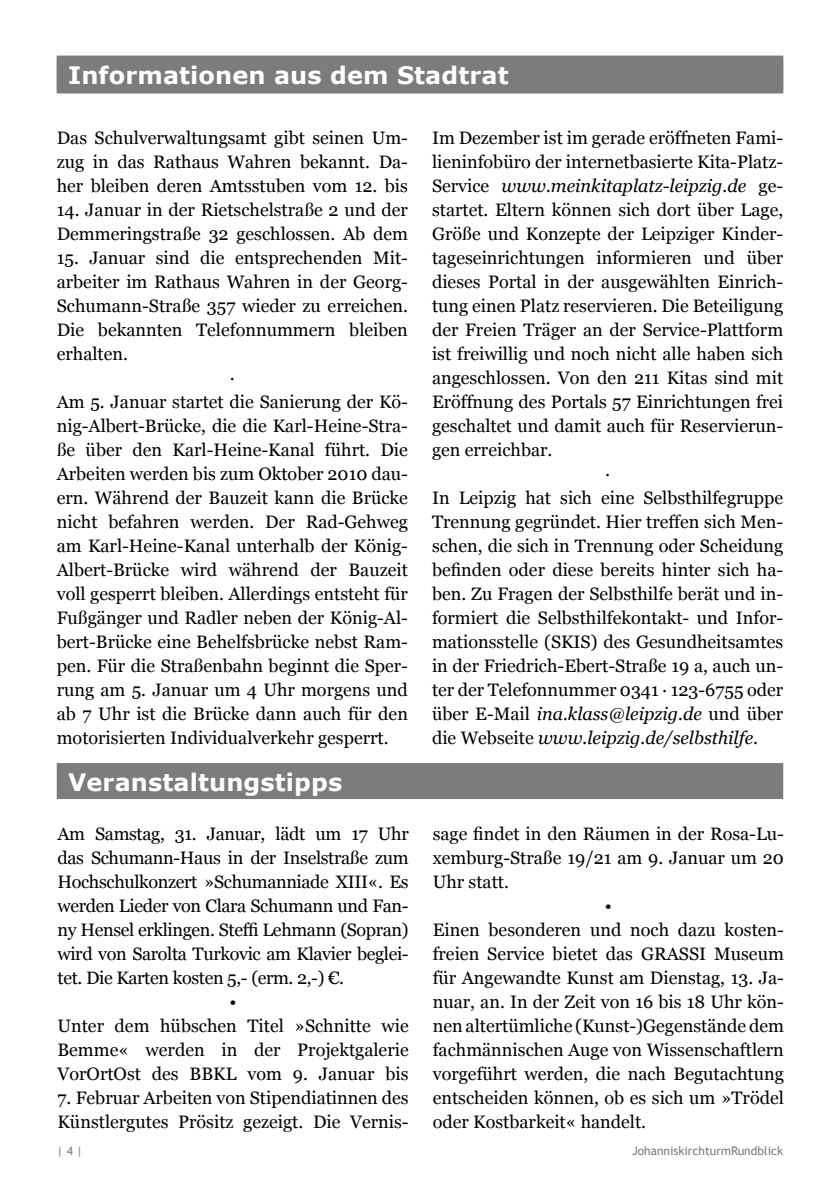
<style>
.page{position:relative;width:840px;height:1191px;background:#fff}
.page>*{position:absolute;margin:0;border:0;box-sizing:border-box;transform-origin:0 0}
.t1{font:700 24px "Verdana";letter-spacing:.005em;color:#fff}
.t2{font:18px/24px "Georgia";color:#000}
.t3{font:18px "Georgia";letter-spacing:-.02em;color:#000}
.t4{font:italic 18px "Georgia";color:#000}
.t5{font:12px "Trebuchet MS";color:#7c7c7c}
.s1{font-style:normal}
</style>
<div class="page">
<div style="left:57px;top:57px;width:725px;height:36px;background:#7c7c7c"></div>
<div style="left:57px;top:56px;width:725px;height:36px;background:#7c7c7c"></div>
<div style="left:57px;top:763px;width:725px;height:36px;background:#7c7c7c"></div>
<h1 class="t1" style="left:68px;top:60px;width:442px">Informationen aus dem Stadtrat</h1>
<h1 class="t1" style="left:68px;top:61px;width:91px">Rubrik</h1>
<p class="t2" style="left:57px;top:126px;width:352px;text-align:justify">Das Schulverwaltungsamt gibt seinen Um&shy;zug in das Rathaus Wahren bekannt. Da&shy;her bleiben deren Amtsstuben vom 12. bis</p>
<p class="t2" style="left:57px;top:198px;width:352px">14. Januar in der Rietschelstraße 2 und der<br>Demmeringstraße 32 geschlossen. Ab dem</p>
<p class="t2" style="left:57px;top:246px;width:352px">15. Januar sind die entsprechenden Mit-</p>
<p class="t2" style="left:57px;top:270px;width:352px">arbeiter im Rathaus Wahren in der Georg-</p>
<p class="t2" style="left:57px;top:294px;width:352px">Schumann-Straße 357 wieder zu erreichen.</p>
<p class="t2" style="left:57px;top:318px;width:352px">Die bekannten Telefonnummern bleiben</p>
<p class="t2" style="left:57px;top:342px;width:73px">erhalten.</p>
<p class="t2" style="left:230px;top:366px;width:7px">∙</p>
<p class="t2" style="left:57px;top:390px;width:352px">Am 5. Januar startet die Sanierung der Kö-</p>
<p class="t2" style="left:57px;top:414px;width:352px">nig-Albert-Brücke, die die Karl-Heine-Stra-</p>
<p class="t2" style="left:57px;top:438px;width:352px">ße über den Karl-Heine-Kanal führt. Die</p>
<p class="t2" style="left:57px;top:462px;width:352px">Arbeiten werden bis zum Oktober 2010 dau-</p>
<p class="t2" style="left:57px;top:486px;width:352px">ern. Während der Bauzeit kann die Brücke</p>
<p class="t2" style="left:57px;top:510px;width:352px">nicht befahren werden. Der Rad-Gehweg</p>
<p class="t2" style="left:57px;top:534px;width:352px">am Karl-Heine-Kanal unterhalb der König-</p>
<p class="t2" style="left:57px;top:558px;width:352px">Albert-Brücke wird während der Bauzeit</p>
<p class="t2" style="left:57px;top:582px;width:352px">voll gesperrt bleiben. Allerdings entsteht für</p>
<p class="t2" style="left:57px;top:606px;width:352px">Fußgänger und Radler neben der König-Al-</p>
<p class="t2" style="left:57px;top:630px;width:352px">bert-Brücke eine Behelfsbrücke nebst Ram-</p>
<p class="t2" style="left:57px;top:654px;width:352px">pen. Für die Straßenbahn beginnt die Sper-</p>
<p class="t2" style="left:57px;top:678px;width:352px">rung am 5. Januar um 4 Uhr morgens und</p>
<p class="t2" style="left:57px;top:702px;width:352px">ab 7 Uhr ist die Brücke dann auch für den</p>
<p class="t2" style="left:57px;top:726px;width:333px">motorisierten Individualverkehr gesperrt.</p>
<h1 class="t1" style="left:68px;top:767px;width:275px">Veranstaltungstipps</h1>
<p class="t3" style="left:57px;top:824px;width:352px">Am Samstag, 31. Januar, lädt um 17 Uhr</p>
<p class="t3" style="left:57px;top:848px;width:352px">das Schumann-Haus in der Inselstraße zum</p>
<p class="t3" style="left:57px;top:872px;width:352px">Hochschulkonzert »Schumanniade XIII«. Es</p>
<p class="t3" style="left:57px;top:896px;width:352px">werden Lieder von Clara Schumann und Fan-</p>
<p class="t3" style="left:57px;top:920px;width:352px">ny Hensel erklingen. Steffi Lehmann (Sopran)</p>
<p class="t3" style="left:57px;top:944px;width:352px">wird von Sarolta Turkovic am Klavier beglei-</p>
<p class="t3" style="left:57px;top:968px;width:288px">tet. Die Karten kosten 5,- (erm. 2,-) €.</p>
<p class="t2" style="left:229px;top:990px;width:9px">•</p>
<p class="t2" style="left:57px;top:1014px;width:352px">Unter dem hübschen Titel »Schnitte wie</p>
<p class="t2" style="left:57px;top:1038px;width:352px">Bemme« werden in der Projektgalerie</p>
<p class="t2" style="left:57px;top:1062px;width:352px">VorOrtOst des BBKL vom 9. Januar bis</p>
<p class="t2" style="left:57px;top:1086px;width:352px">7. Februar Arbeiten von Stipendiatinnen des<br>Künstlergutes Prösitz gezeigt. Die Vernis-</p>
<p class="t2" style="left:432px;top:126px;width:352px">Im Dezember ist im gerade eröffneten Fami-</p>
<p class="t2" style="left:432px;top:150px;width:352px">lieninfobüro der internetbasierte Kita-Platz-</p>
<p class="t4" style="left:432px;top:176px;width:352px"><span class="s1">Service</span> www.meinkitaplatz-leipzig.de <span class="s1">ge-</span></p>
<p class="t2" style="left:432px;top:198px;width:352px">startet. Eltern können sich dort über Lage,</p>
<p class="t2" style="left:432px;top:222px;width:352px">Größe und Konzepte der Leipziger Kinder-</p>
<p class="t2" style="left:432px;top:246px;width:352px">tageseinrichtungen informieren und über</p>
<p class="t2" style="left:432px;top:270px;width:352px">dieses Portal in der ausgewählten Einrich-</p>
<p class="t2" style="left:432px;top:294px;width:352px">tung einen Platz reservieren. Die Beteiligung</p>
<p class="t2" style="left:432px;top:318px;width:352px">der Freien Träger an der Service-Plattform</p>
<p class="t2" style="left:432px;top:342px;width:352px">ist freiwillig und noch nicht alle haben sich</p>
<p class="t2" style="left:432px;top:366px;width:352px">angeschlossen. Von den 211 Kitas sind mit</p>
<p class="t2" style="left:432px;top:390px;width:352px">Eröffnung des Portals 57 Einrichtungen frei</p>
<p class="t2" style="left:432px;top:414px;width:352px">geschaltet und damit auch für Reservierun-</p>
<p class="t2" style="left:432px;top:438px;width:122px">gen erreichbar.</p>
<p class="t2" style="left:604px;top:462px;width:7px">∙</p>
<p class="t2" style="left:432px;top:486px;width:352px">In Leipzig hat sich eine Selbsthilfegruppe</p>
<p class="t2" style="left:432px;top:510px;width:352px">Trennung gegründet. Hier treffen sich Men-</p>
<p class="t2" style="left:432px;top:534px;width:352px">schen, die sich in Trennung oder Scheidung</p>
<p class="t2" style="left:432px;top:558px;width:352px">befinden oder diese bereits hinter sich ha-</p>
<p class="t2" style="left:432px;top:582px;width:352px">ben. Zu Fragen der Selbsthilfe berät und in-</p>
<p class="t2" style="left:432px;top:606px;width:352px">formiert die Selbsthilfekontakt- und Infor-</p>
<p class="t2" style="left:432px;top:630px;width:352px">mationsstelle (SKIS) des Gesundheitsamtes</p>
<p class="t2" style="left:432px;top:654px;width:352px">in der Friedrich-Ebert-Straße 19 a, auch un-</p>
<p class="t2" style="left:432px;top:678px;width:352px">ter der Telefonnummer 0341 · 123-6755 oder</p>
<p class="t4" style="left:432px;top:704px;width:352px"><span class="s1">über E-Mail</span> ina.klass@leipzig.de <span class="s1">und über</span></p>
<p class="t4" style="left:432px;top:728px;width:327px"><span class="s1">die Webseite</span> www.leipzig.de/selbsthilfe<span class="s1">.</span></p>
<p class="t2" style="left:432px;top:822px;width:352px">sage findet in den Räumen in der Rosa-Lu-</p>
<p class="t2" style="left:432px;top:846px;width:352px">xemburg-Straße 19/21 am 9. Januar um 20</p>
<p class="t2" style="left:432px;top:870px;width:78px">Uhr statt.</p>
<p class="t2" style="left:604px;top:894px;width:9px">•</p>
<p class="t2" style="left:432px;top:918px;width:352px">Einen besonderen und noch dazu kosten-</p>
<p class="t2" style="left:432px;top:942px;width:352px">freien Service bietet das GRASSI Museum</p>
<p class="t2" style="left:432px;top:966px;width:352px">für Angewandte Kunst am Dienstag, 13. Ja-</p>
<p class="t2" style="left:432px;top:990px;width:352px">nuar, an. In der Zeit von 16 bis 18 Uhr kön-</p>
<p class="t2" style="left:432px;top:1014px;width:352px">nen altertümliche (Kunst-)Gegenstände dem</p>
<p class="t2" style="left:432px;top:1038px;width:352px">fachmännischen Auge von Wissenschaftlern</p>
<p class="t2" style="left:432px;top:1062px;width:352px">vorgeführt werden, die nach Begutachtung</p>
<p class="t2" style="left:432px;top:1086px;width:352px">entscheiden können, ob es sich um »Trödel</p>
<p class="t2" style="left:432px;top:1110px;width:215px">oder Kostbarkeit« handelt.</p>
<p class="t5" style="left:57px;top:1143px;width:28px">| 4 |</p>
<p class="t5" style="left:631px;top:1143px;width:153px">JohanniskirchturmRundblick</p>
</div>
